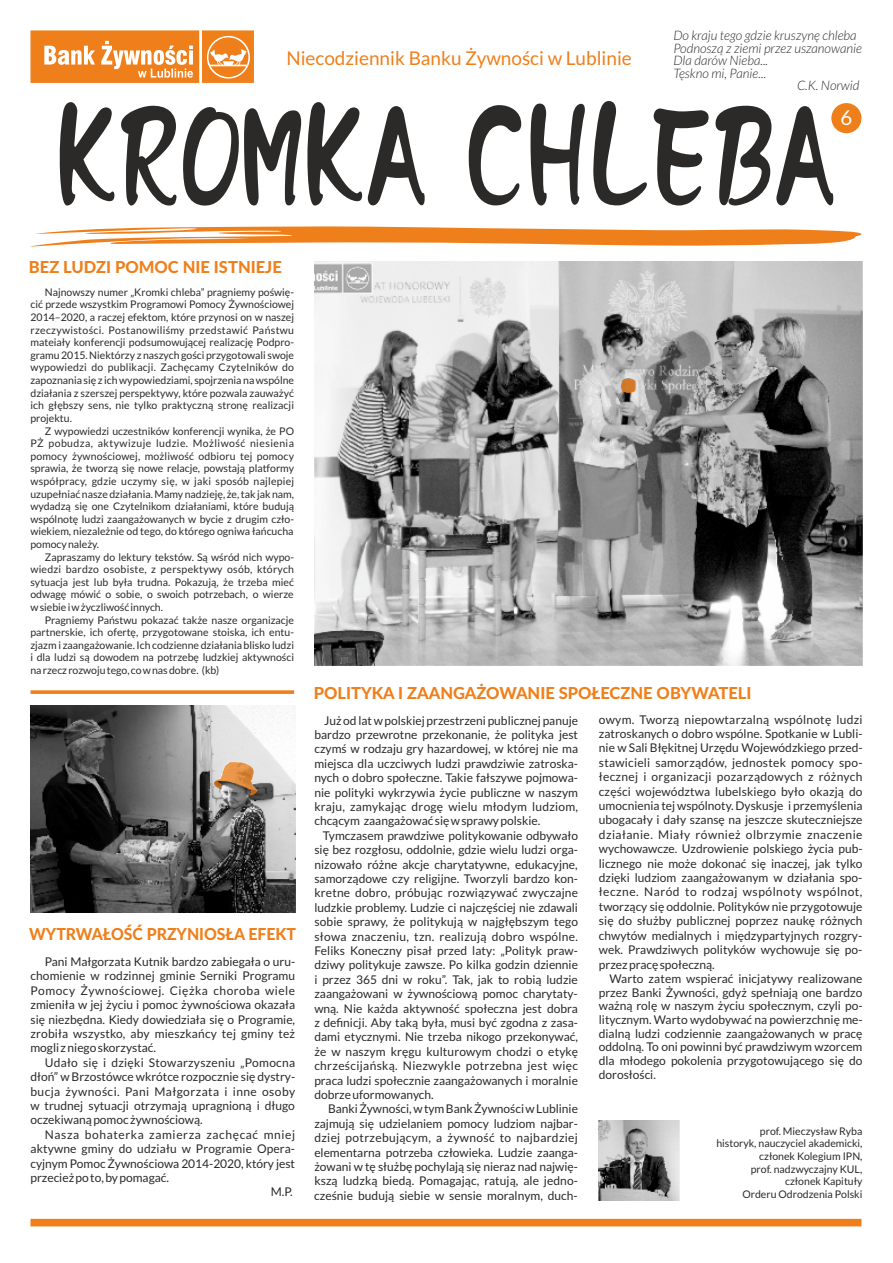
<style>
.page{position:relative;width:893px;height:1263px;background:#fff}
.page>*{position:absolute;margin:0;border:0;box-sizing:border-box;transform-origin:0 0}
.t1{font:20.4px "Lato";color:#fefefe}
.t2{font:18.9px "Lato";color:#ef7f1a}
.t3{font:800 16.5px "Lato";color:#ef7f1a}
.t4{font:800 16.5px "Lato";color:#ef7f1a;scale:.96 1}
.t5{font:italic 300 13.05px "Lato";color:#2b2a29}
.t6{font:12px/14.4px "Lato";color:#2b2a29;text-align:justify}
.t7{font:12px "Lato";letter-spacing:.05em;color:#2b2a29}
.t8{font:10.5px/12.6px "Lato";color:#2b2a29;text-align:justify}
</style>
<div class="page">
<div style="left:831px;top:103px;width:30px;height:30px;background:#ef7f1a;border-radius:50%"></div>
<div style="left:30px;top:1219px;width:831px;height:7px;background:#ef7f1a"></div>
<svg style="left:59px;top:101px;width:774px;height:105px"></svg>
<svg style="left:30px;top:226px;width:831px;height:21px"></svg>
<svg style="left:30px;top:30px;width:224px;height:53px;background:#f29949"></svg>
<svg style="left:30px;top:690px;width:264px;height:4px"></svg>
<img style="left:599px;top:1120px;width:81px;height:81px">
<img style="left:31px;top:705px;width:265px;height:207px">
<svg style="left:213px;top:761px;width:45px;height:35px;background:#c49e7c"></svg>
<img style="left:315px;top:261px;width:547px;height:405px">
<svg style="left:622px;top:378px;width:13px;height:15px"></svg>
<h2 class="t2" style="left:286px;top:49px;width:347px">Niecodziennik Banku Żywności w Lublinie</h2>
<p class="t5" style="left:673px;top:29px;width:185px">Do kraju tego gdzie kruszynę chleba</p>
<p class="t5" style="left:673px;top:42px;width:190px">Podnoszą z ziemi przez uszanowanie</p>
<p class="t5" style="left:673px;top:55px;width:96px">Dla darów Nieba...</p>
<p class="t5" style="left:673px;top:67px;width:94px">Tęskno mi, Panie...</p>
<p class="t5" style="left:797px;top:80px;width:64px">C.K. Norwid</p>
<h1 class="t1" style="left:840px;top:109px;width:13px">6</h1>
<h3 class="t3" style="left:29px;top:260px;width:254px">BEZ LUDZI POMOC NIE ISTNIEJE</h3>
<p class="t8" style="left:30px;top:286px;width:265px;text-indent:14px">Najnowszy numer „Kromki chleba” pragniemy poświę&shy;cić przede wszystkim Programowi Pomocy Żywnościowej 2014–2020, a raczej efektom, które przynosi on w naszej rzeczywistości. Postanowiliśmy przedstawić Państwu mateiały konferencji podsumowującej realizację Podpro&shy;gramu 2015. Niektórzy z naszych gości przygotowali swoje wypowiedzi do publikacji. Zachęcamy Czytelników do zapoznania się z ich wypowiedziami, spojrzenia na wspólne działania z szerszej perspektywy, które pozwala zauważyć ich głębszy sens, nie tylko praktyczną stronę realizacji projektu.</p>
<p class="t8" style="left:30px;top:425px;width:265px;text-indent:14px">Z wypowiedzi uczestników konferencji wynika, że PO PŻ pobudza, aktywizuje ludzie. Możliwość niesienia pomocy żywnościowej, możliwość odbioru tej pomocy sprawia, że tworzą się nowe relacje, powstają platformy współpracy, gdzie uczymy się, w jaki sposób najlepiej uzupełniać nasze działania. Mamy nadzieję, że, tak jak nam, wydadzą się one Czytelnikom działaniami, które budują wspólnotę ludzi zaangażowanych w bycie z drugim czło&shy;wiekiem, niezależnie od tego, do którego ogniwa łańcucha pomocy należy.</p>
<p class="t8" style="left:30px;top:551px;width:265px;text-indent:14px">Zapraszamy do lektury tekstów. Są wśród nich wypo&shy;wiedzi bardzo osobiste, z perspektywy osób, których sytuacja jest lub była trudna. Pokazują, że trzeba mieć odwagę mówić o sobie, o swoich potrzebach, o wierze w siebie i w życzliwość innych.</p>
<p class="t8" style="left:30px;top:614px;width:265px;text-indent:14px">Pragniemy Państwu pokazać także nasze organizacje partnerskie, ich ofertę, przygotowane stoiska, ich entu&shy;zjazm i zaangażowanie. Ich codzienne działania blisko ludzi i dla ludzi są dowodem na potrzebę ludzkiej aktywności na rzecz rozwoju tego, co w nas dobre. (kb)</p>
<h3 class="t4" style="left:29px;top:926px;width:279px">WYTRWAŁOŚĆ PRZYNIOSŁA EFEKT</h3>
<p class="t6" style="left:30px;top:955px;width:266px;text-indent:14px">Pani Małgorzata Kutnik bardzo zabiegała o uru&shy;chomienie w rodzinnej gminie Serniki Programu Pomocy Żywnościowej. Ciężka choroba wiele zmieniła w jej życiu i pomoc żywnościowa okazała się niezbędna. Kiedy dowiedziała się o Programie, zrobiła wszystko, aby mieszkańcy tej gminy też mogli z niego skorzystać.</p>
<p class="t6" style="left:30px;top:1056px;width:266px;text-indent:14px">Udało się i dzięki Stowarzyszeniu „Pomocna dłoń” w Brzostówce wkrótce rozpocznie się dystry&shy;bucja żywności. Pani Małgorzata i inne osoby w trudnej sytuacji otrzymają upragnioną i długo oczekiwaną pomoc żywnościową.</p>
<p class="t7" style="left:45px;top:1129px;width:252px">Nasza bohaterka zamierza zachęcać mniej</p>
<p class="t6" style="left:30px;top:1142px;width:266px">aktywne gminy do udziału w Programie Opera-</p>
<p class="t6" style="left:30px;top:1157px;width:266px">cyjnym Pomoc Żywnościowa 2014-2020, który jest</p>
<p class="t6" style="left:30px;top:1171px;width:140px">przecież po to, by pomagać.</p>
<p class="t6" style="left:271px;top:1185px;width:23px">M.P.</p>
<h3 class="t3" style="left:314px;top:686px;width:439px">POLITYKA I ZAANGAŻOWANIE SPOŁECZNE OBYWATELI</h3>
<p class="t6" style="left:599px;top:713px;width:265px">owym. Tworzą niepowtarzalną wspólnotę ludzi zatroskanych o dobro wspólne. Spotkanie w Lubli&shy;nie w Sali Błękitnej Urzędu Wojewódzkiego przed&shy;stawicieli samorządów, jednostek pomocy spo&shy;łecznej i organizacji pozarządowych z różnych części województwa lubelskiego było okazją do umocnienia tej wspólnoty. Dyskusje i przemyślenia ubogacały i dały szansę na jeszcze skuteczniejsze działanie. Miały również olbrzymie znaczenie wychowawcze. Uzdrowienie polskiego życia pub&shy;licznego nie może dokonać się inaczej, jak tylko dzięki ludziom zaangażowanym w działania spo&shy;łeczne. Naród to rodzaj wspólnoty wspólnot, tworzący się oddolnie. Polityków nie przygotowuje się do służby publicznej poprzez naukę różnych chwytów medialnych i międzypartyjnych rozgry&shy;wek. Prawdziwych polityków wychowuje się po&shy;przez pracę społeczną.</p>
<p class="t6" style="left:599px;top:972px;width:265px;line-height:13.6px;text-indent:11px">Warto zatem wspierać inicjatywy realizowane przez Banki Żywności, gdyż spełniają one bardzo ważną rolę w naszym życiu społecznym, czyli po&shy;litycznym. Warto wydobywać na powierzchnię me&shy;dialną ludzi codziennie zaangażowanych w pracę oddolną. To oni powinni być prawdziwym wzorcem dla młodego pokolenia przygotowującego się do dorosłości.</p>
<p class="t6" style="left:314px;top:714px;width:265px;text-indent:10px">Już od lat w polskiej przestrzeni publicznej panuje bardzo przewrotne przekonanie, że polityka jest czymś w rodzaju gry hazardowej, w której nie ma miejsca dla uczciwych ludzi prawdziwie zatroska&shy;nych o dobro społeczne. Takie fałszywe pojmowa&shy;nie polityki wykrzywia życie publiczne w naszym kraju, zamykając drogę wielu młodym ludziom, chcącym zaangażować się w sprawy polskie.</p>
<p class="t6" style="left:314px;top:829px;width:265px;text-indent:9px">Tymczasem prawdziwe politykowanie odbywało się bez rozgłosu, oddolnie, gdzie wielu ludzi orga&shy;nizowało różne akcje charytatywne, edukacyjne, samorządowe czy religijne. Tworzyli bardzo kon&shy;kretne dobro, próbując rozwiązywać zwyczajne ludzkie problemy. Ludzie ci najczęściej nie zdawali sobie sprawy, że politykują w najgłębszym tego słowa znaczeniu, tzn. realizują dobro wspólne.<br>Feliks Koneczny pisał przed laty: „Polityk praw&shy;dziwy politykuje zawsze. Po kilka godzin dziennie i przez 365 dni w roku”. Tak, jak to robią ludzie zaangażowani w żywnościową pomoc charytaty&shy;wną. Nie każda aktywność społeczna jest dobra z definicji. Aby taką była, musi być zgodna z zasa&shy;dami etycznymi. Nie trzeba nikogo przekonywać, że w naszym kręgu kulturowym chodzi o etykę chrześcijańską. Niezwykle potrzebna jest więc praca ludzi społecznie zaangażowanych i moralnie dobrze uformowanych.</p>
<p class="t6" style="left:314px;top:1102px;width:265px;text-indent:14px">Banki Żywności, w tym Bank Żywności w Lublinie zajmują się udzielaniem pomocy ludziom najbar&shy;dziej potrzebującym, a żywność to najbardziej elementarna potrzeba człowieka. Ludzie zaanga&shy;żowani w tę służbę pochylają się nieraz nad najwię&shy;kszą ludzką biedą. Pomagając, ratują, ale jedno&shy;cześnie budują siebie w sensie moralnym, duch-</p>
<p class="t8" style="left:716px;top:1125px;width:148px;text-align:right">prof. Mieczysław Ryba<br>historyk, nauczyciel akademicki, członek Kolegium IPN,<br>prof. nadzwyczajny KUL, członek Kapituły<br>Orderu Odrodzenia Polski</p>
</div>
